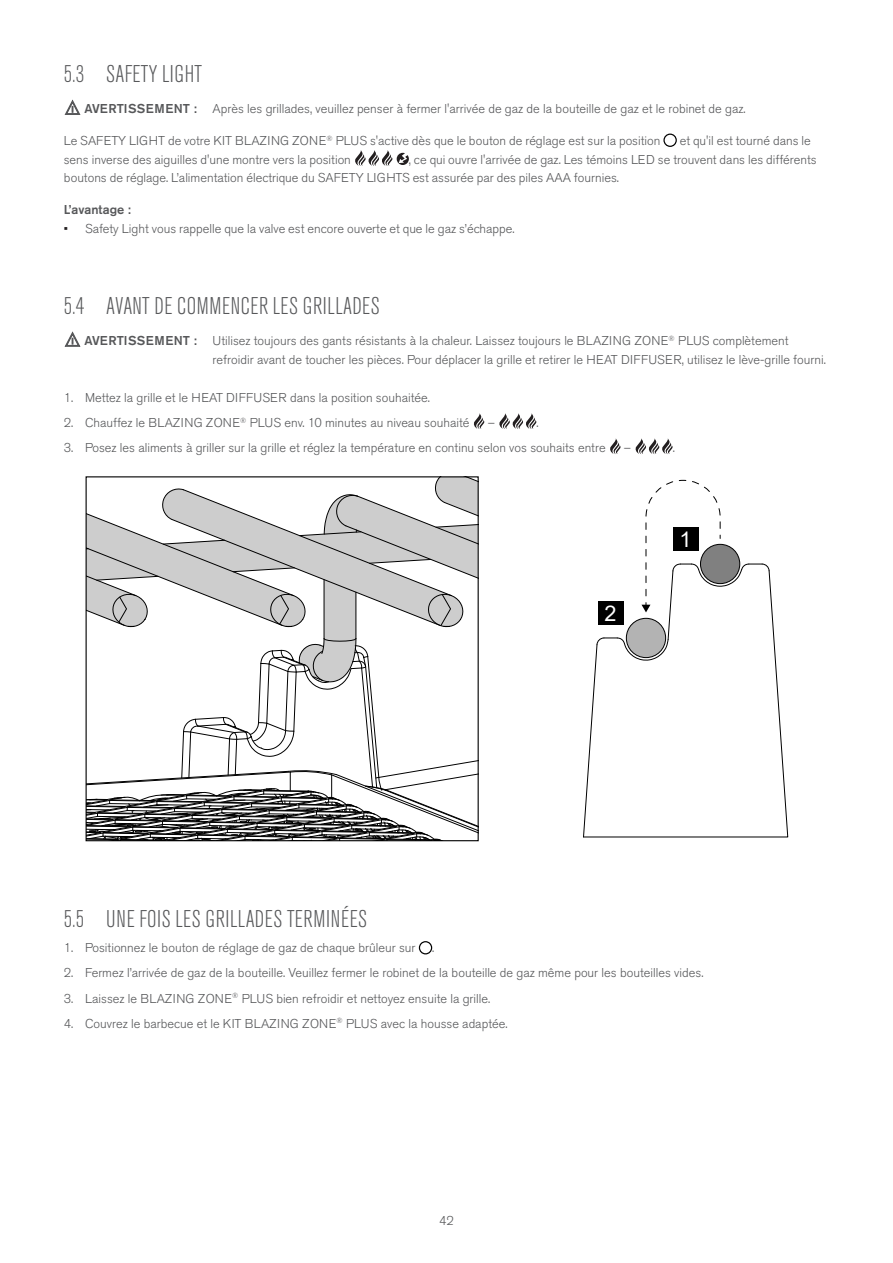
<style>
.page{position:relative;width:893px;height:1263px;background:#fff}
.page>*{position:absolute;margin:0;border:0;box-sizing:border-box;transform-origin:0 0}
.Sub_Title_FR{font:300 condensed 24px "Akzidenz Grotesk Pro";letter-spacing:.02em;color:#57585a}
.t1{font:21.6px "Arial";color:#fff}
.Fliesstext{font:300 12.75px/18.8px "Akzidenz Grotesk Pro";color:#57585a}
.Fliesstext-2{font:500 12.75px "Akzidenz Grotesk Pro";color:#57585a}
.s1{font-weight:500}
.s2{color:#231f20}
</style>
<div class="page">
<div style="left:663px;top:134px;width:14px;height:13px;border:1px solid #000001;border-radius:50%"></div>
<svg style="left:355px;top:150px;width:54px;height:16px"></svg>
<svg style="left:474px;top:413px;width:10px;height:16px"></svg>
<svg style="left:499px;top:413px;width:37px;height:16px"></svg>
<svg style="left:610px;top:438px;width:11px;height:16px"></svg>
<svg style="left:635px;top:438px;width:38px;height:16px"></svg>
<svg style="left:86px;top:682px;width:392px;height:160px"></svg>
<svg style="left:770px;top:577px;width:19px;height:261px"></svg>
<svg style="left:583px;top:479px;width:187px;height:359px"></svg>
<div style="left:673px;top:528px;width:25px;height:23px;background:#000"></div>
<div style="left:598px;top:602px;width:25px;height:23px;background:#000"></div>
<svg style="left:86px;top:627px;width:392px;height:55px"></svg>
<svg style="left:86px;top:477px;width:392px;height:150px"></svg>
<div style="left:419px;top:941px;width:13px;height:13px;border:1px solid #000001;border-radius:50%"></div>
<p class="Sub_Title_FR" style="left:64px;top:58px;width:140px">5.3 SAFETY LIGHT</p>
<p class="Fliesstext" style="left:64px;top:99px;width:683px">⚠ <span class="s1">AVERTISSEMENT :</span> Après les grillades, veuillez penser à fermer l'arrivée de gaz de la bouteille de gaz et le robinet de gaz.</p>
<p class="Fliesstext" style="left:64px;top:131px;width:598px">Le SAFETY LIGHT de votre KIT BLAZING ZONE<sup>®</sup> PLUS s'active dès que le bouton de réglage est sur la position</p>
<p class="Fliesstext" style="left:680px;top:131px;width:133px">et qu'il est tourné dans le</p>
<p class="Fliesstext" style="left:64px;top:150px;width:289px">sens inverse des aiguilles d'une montre vers la position</p>
<p class="Fliesstext" style="left:64px;top:150px;width:754px;text-indent:345px">, ce qui ouvre l'arrivée de gaz. Les témoins LED se trouvent dans les différents boutons de réglage. L’alimentation électrique du SAFETY LIGHTS est assurée par des piles AAA fournies.</p>
<p class="Fliesstext-2" style="left:64px;top:201px;width:69px">L’avantage :</p>
<p class="Fliesstext" style="left:64px;top:219px;width:452px"><span class="s2">•</span> Safety Light vous rappelle que la valve est encore ouverte et que le gaz s’échappe.</p>
<p class="Sub_Title_FR" style="left:64px;top:290px;width:317px">5.4 AVANT DE COMMENCER LES GRILLADES</p>
<p class="Fliesstext" style="left:213px;top:331px;width:615px;text-indent:-149px">⚠ <span class="s1">AVERTISSEMENT :</span> Utilisez toujours des gants résistants à la chaleur. Laissez toujours le BLAZING ZONE<sup>®</sup> PLUS complètement refroidir avant de toucher les pièces. Pour déplacer la grille et retirer le HEAT DIFFUSER, utilisez le lève-grille fourni.</p>
<p class="Fliesstext" style="left:64px;top:388px;width:368px">1. Mettez la grille et le HEAT DIFFUSER dans la position souhaitée.</p>
<p class="Fliesstext" style="left:64px;top:413px;width:407px">2. Chauffez le BLAZING ZONE<sup>®</sup> PLUS env. 10 minutes au niveau souhaité</p>
<p class="Fliesstext" style="left:488px;top:413px;width:9px">–</p>
<p class="Fliesstext" style="left:536px;top:413px;width:4px">.</p>
<p class="Fliesstext" style="left:64px;top:438px;width:543px">3. Posez les aliments à griller sur la grille et réglez la température en continu selon vos souhaits entre</p>
<p class="Fliesstext" style="left:624px;top:438px;width:9px">–</p>
<p class="Fliesstext" style="left:673px;top:438px;width:4px">.</p>
<p class="t1" style="left:604px;top:598px;width:14px">2</p>
<p class="t1" style="left:679px;top:524px;width:14px">1</p>
<p class="Sub_Title_FR" style="left:64px;top:903px;width:305px">5.5 UNE FOIS LES GRILLADES TERMINÉES</p>
<p class="Fliesstext" style="left:64px;top:938px;width:353px">1. Positionnez le bouton de réglage de gaz de chaque brûleur sur</p>
<p class="Fliesstext" style="left:432px;top:938px;width:4px">.</p>
<p class="Fliesstext" style="left:64px;top:964px;width:641px">2. Fermez l’arrivée de gaz de la bouteille. Veuillez fermer le robinet de la bouteille de gaz même pour les bouteilles vides.</p>
<p class="Fliesstext" style="left:64px;top:989px;width:428px">3. Laissez le BLAZING ZONE<sup>®</sup> PLUS bien refroidir et nettoyez ensuite la grille.</p>
<p class="Fliesstext" style="left:64px;top:1014px;width:445px">4. Couvrez le barbecue et le KIT BLAZING ZONE<sup>®</sup> PLUS avec la housse adaptée.</p>
<p class="Fliesstext" style="left:439px;top:1211px;width:16px">42</p>
</div>
